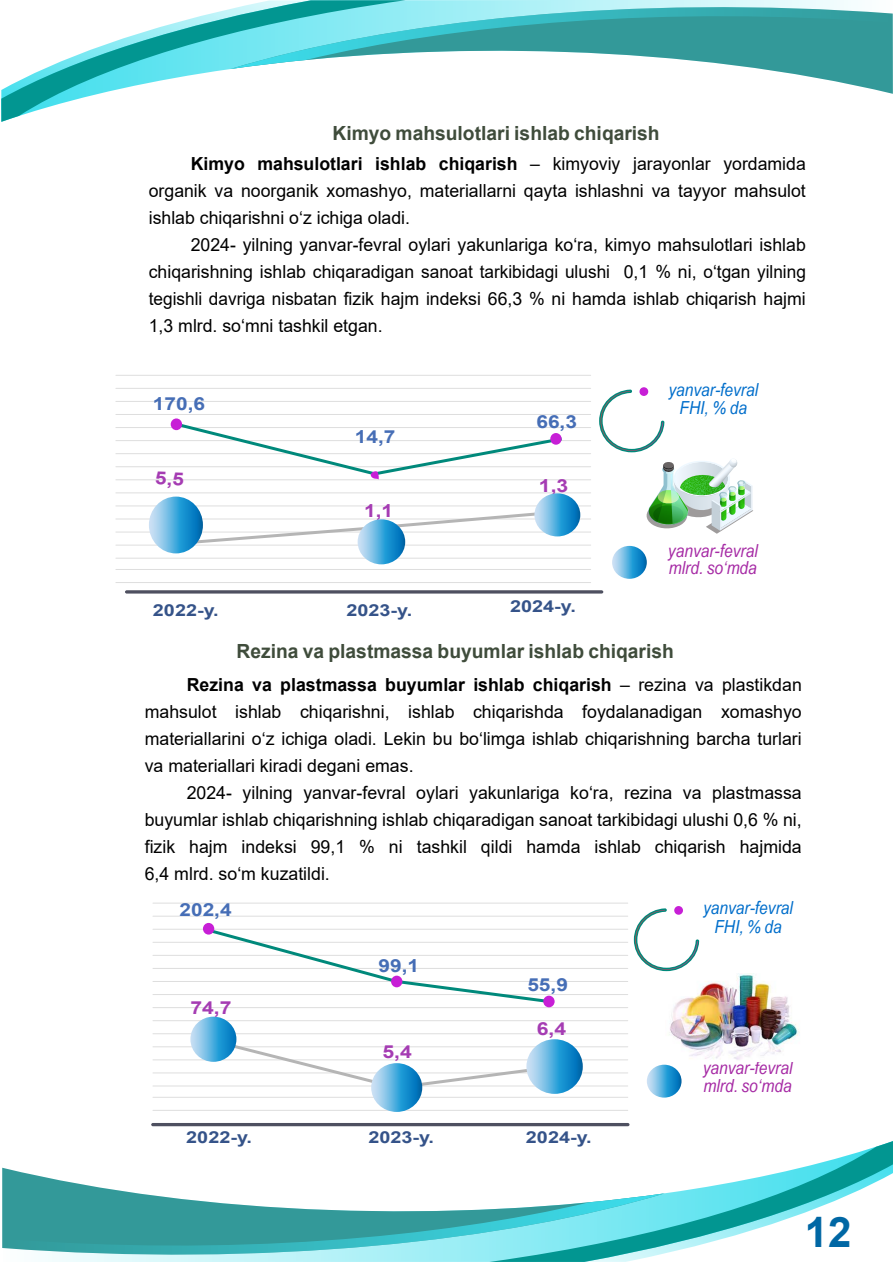
<style>
.page{position:relative;width:893px;height:1263px;background:#fff}
.page>*{position:absolute;margin:0;border:0;box-sizing:border-box;transform-origin:0 0}
.t1{font:700 42px "Arial";color:#0067a4}
.t2{font:700 19.5px "Arial";color:#3f4c3b}
.t3{font:18px/27px "Arial";color:#000;text-align:justify}
.t4{font:italic 18px/17.5px "Arial Narrow";color:#a62ba5;scale:1.05 1}
.t5{font:italic 18px/18.1px "Arial Narrow";color:#006ecb;text-align:center;scale:1.05 1}
.t6{font:700 18px "Arial";color:#466eb6;scale:1.16 1}
.t7{font:700 18px "Arial";color:#a53cb3;scale:1.18 1}
.t8{font:700 18px "Arial";color:#a53cb3;scale:1.16 1}
.t9{font:700 16.5px "Arial";color:#355389;scale:1.2 1}
.s1{font-weight:700}
</style>
<div class="page">
<svg style="left:1px;top:110px;width:37px;height:12px"></svg>
<svg style="left:1px;top:0;width:892px;height:110px"></svg>
<svg style="left:612px;top:546px;width:35px;height:33px"></svg>
<svg style="left:599px;top:387px;width:154px;height:147px"></svg>
<hr style="left:116px;top:582px;width:475px;height:1px;background:#dedede">
<hr style="left:116px;top:569px;width:475px;height:1px;background:#dedede">
<hr style="left:116px;top:558px;width:475px;height:1px;background:#dedede">
<hr style="left:116px;top:545px;width:475px;height:1px;background:#dedede">
<hr style="left:116px;top:532px;width:475px;height:1px;background:#dedede">
<hr style="left:116px;top:519px;width:475px;height:1px;background:#dedede">
<hr style="left:116px;top:506px;width:475px;height:1px;background:#dedede">
<hr style="left:116px;top:492px;width:475px;height:1px;background:#dedede">
<hr style="left:116px;top:479px;width:475px;height:1px;background:#dedede">
<hr style="left:116px;top:466px;width:475px;height:1px;background:#dedede">
<hr style="left:116px;top:453px;width:475px;height:1px;background:#dedede">
<hr style="left:116px;top:440px;width:475px;height:1px;background:#dedede">
<hr style="left:116px;top:427px;width:475px;height:1px;background:#dedede">
<hr style="left:116px;top:414px;width:475px;height:1px;background:#dedede">
<hr style="left:116px;top:401px;width:475px;height:1px;background:#dedede">
<hr style="left:116px;top:388px;width:475px;height:1px;background:#dedede">
<hr style="left:116px;top:375px;width:475px;height:1px;background:#dedede">
<hr style="left:125px;top:590px;width:478px;height:3px;background:#4e5060;border-radius:2px">
<svg style="left:171px;top:418px;width:11px;height:12px"></svg>
<svg style="left:633px;top:906px;width:67px;height:66px"></svg>
<div style="left:675px;top:907px;width:7px;height:7px;background:#c71fd6;border-radius:50%"></div>
<div style="left:674px;top:906px;width:9px;height:9px;border:2px solid #c71fd6;border-radius:50%"></div>
<svg style="left:647px;top:1065px;width:34px;height:32px"></svg>
<hr style="left:153px;top:1110px;width:475px;height:1px;background:#dedede">
<hr style="left:153px;top:1097px;width:475px;height:1px;background:#dedede">
<hr style="left:153px;top:1086px;width:475px;height:1px;background:#dedede">
<hr style="left:153px;top:1072px;width:475px;height:1px;background:#dedede">
<hr style="left:153px;top:1059px;width:475px;height:1px;background:#dedede">
<hr style="left:153px;top:1046px;width:475px;height:1px;background:#dedede">
<hr style="left:153px;top:1033px;width:475px;height:1px;background:#dedede">
<hr style="left:153px;top:1020px;width:475px;height:1px;background:#dedede">
<hr style="left:153px;top:1007px;width:475px;height:1px;background:#dedede">
<hr style="left:153px;top:994px;width:475px;height:1px;background:#dedede">
<hr style="left:153px;top:981px;width:475px;height:1px;background:#dedede">
<hr style="left:153px;top:968px;width:475px;height:1px;background:#dedede">
<hr style="left:153px;top:955px;width:475px;height:1px;background:#dedede">
<hr style="left:153px;top:942px;width:475px;height:1px;background:#dedede">
<hr style="left:153px;top:929px;width:475px;height:1px;background:#dedede">
<hr style="left:153px;top:916px;width:475px;height:1px;background:#dedede">
<hr style="left:153px;top:903px;width:475px;height:1px;background:#dedede">
<hr style="left:151px;top:1123px;width:478px;height:3px;background:#4e5060;border-radius:2px">
<svg style="left:205px;top:927px;width:347px;height:76px"></svg>
<div style="left:203px;top:923px;width:11px;height:11px;background:#c71fd6;border-radius:50%"></div>
<div style="left:391px;top:976px;width:11px;height:11px;background:#c71fd6;border-radius:50%"></div>
<div style="left:543px;top:996px;width:12px;height:11px;background:#c71fd6;border-radius:50%"></div>
<svg style="left:190px;top:1017px;width:46px;height:45px"></svg>
<svg style="left:205px;top:1036px;width:378px;height:76px"></svg>
<img style="left:670px;top:973px;width:130px;height:87px">
<svg style="left:665px;top:1141px;width:228px;height:112px"></svg>
<svg style="left:2px;top:1168px;width:133px;height:25px"></svg>
<svg style="left:2px;top:1193px;width:663px;height:69px"></svg>
<svg style="left:149px;top:421px;width:431px;height:143px"></svg>
<p class="t2" style="left:332px;top:120px;width:329px">Kimyo mahsulotlari ishlab chiqarish</p>
<p class="t3" style="left:149px;top:150px;width:659px;text-indent:42px"><span class="s1">Kimyo mahsulotlari ishlab chiqarish</span> – kimyoviy jarayonlar yordamida organik va noorganik xomashyo, materiallarni qayta ishlashni va tayyor mahsulot ishlab chiqarishni oʻz ichiga oladi.</p>
<p class="t3" style="left:149px;top:231px;width:659px;text-indent:42px">2024- yilning yanvar-fevral oylari yakunlariga ko‘ra, kimyo mahsulotlari ishlab chiqarishning ishlab chiqaradigan sanoat tarkibidagi ulushi 0,1 % ni, o‘tgan yilning tegishli davriga nisbatan fizik hajm indeksi 66,3 % ni hamda ishlab chiqarish hajmi 1,3 mlrd. so‘mni tashkil etgan.</p>
<p class="t6" style="left:153px;top:391px;width:47px">170,6</p>
<p class="t6" style="left:355px;top:424px;width:37px">14,7</p>
<p class="t8" style="left:364px;top:498px;width:27px">1,1</p>
<p class="t6" style="left:536px;top:409px;width:37px">66,3</p>
<p class="t7" style="left:539px;top:473px;width:26px">1,3</p>
<p class="t9" style="left:153px;top:598px;width:56px">2022-y.</p>
<p class="t9" style="left:346px;top:598px;width:56px">2023-y.</p>
<p class="t9" style="left:510px;top:595px;width:56px">2024-y.</p>
<p class="t5" style="left:668px;top:380px;width:87px">yanvar-fevral<br>FHI, % da</p>
<p class="t4" style="left:668px;top:541px;width:87px">yanvar-fevral mlrd. so‘mda</p>
<p class="t2" style="left:237px;top:637px;width:439px">Rezina va plastmassa buyumlar ishlab chiqarish</p>
<p class="t3" style="left:145px;top:671px;width:659px;text-indent:42px"><span class="s1">Rezina va plastmassa buyumlar ishlab chiqarish</span> – rezina va plastikdan mahsulot ishlab chiqarishni, ishlab chiqarishda foydalanadigan xomashyo materiallarini oʻz ichiga oladi. Lekin bu boʻlimga ishlab chiqarishning barcha turlari va materiallari kiradi degani emas.</p>
<p class="t3" style="left:145px;top:779px;width:659px;text-indent:42px">2024- yilning yanvar-fevral oylari yakunlariga ko‘ra, rezina va plastmassa buyumlar ishlab chiqarishning ishlab chiqaradigan sanoat tarkibidagi ulushi 0,6 % ni, fizik hajm indeksi 99,1 % ni tashkil qildi hamda ishlab chiqarish hajmida 6,4 mlrd. so‘m kuzatildi.</p>
<p class="t5" style="left:703px;top:899px;width:87px">yanvar-fevral<br>FHI, % da</p>
<p class="t6" style="left:179px;top:897px;width:47px">202,4</p>
<p class="t7" style="left:190px;top:995px;width:36px">74,7</p>
<p class="t6" style="left:379px;top:953px;width:37px">99,1</p>
<p class="t7" style="left:382px;top:1039px;width:26px">5,4</p>
<p class="t6" style="left:527px;top:972px;width:37px">55,9</p>
<p class="t7" style="left:537px;top:1016px;width:26px">6,4</p>
<p class="t9" style="left:186px;top:1125px;width:56px">2022-y.</p>
<p class="t9" style="left:368px;top:1125px;width:56px">2023-y.</p>
<p class="t9" style="left:526px;top:1125px;width:56px">2024-y.</p>
<p class="t4" style="left:703px;top:1058px;width:87px">yanvar-fevral mlrd. so‘mda</p>
<h1 class="t1" style="left:805px;top:1202px;width:48px">12</h1>
</div>
